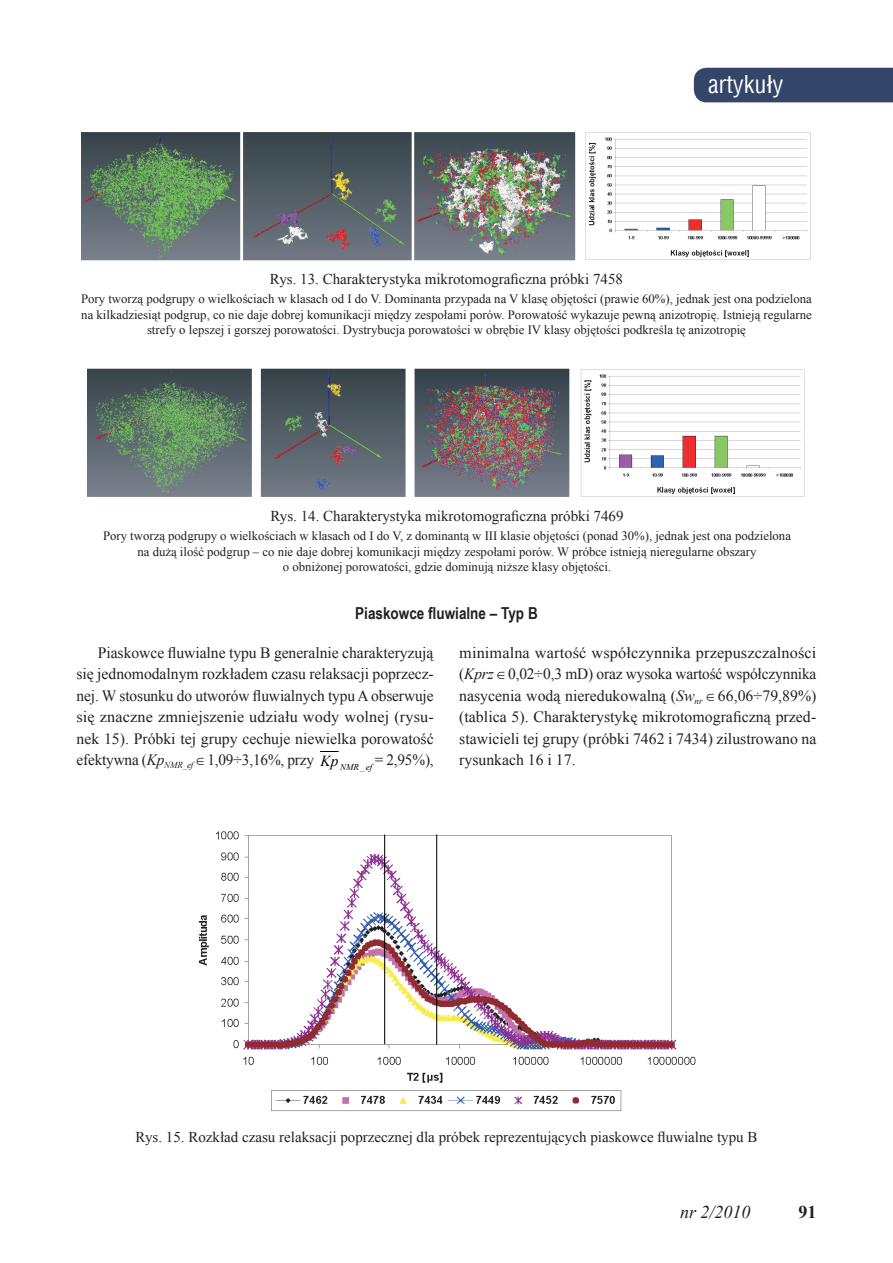
<style>
.page{position:relative;width:893px;height:1263px;background:#fff}
.page>*{position:absolute;margin:0;border:0;box-sizing:border-box;transform-origin:0 0}
.t1{font:24px "Switzerland Condensed";color:#fff}
.t2{font:italic 18px "Times New Roman";color:#231f20}
.t3{font:700 18px "Times New Roman";color:#231f20}
.t4{font:700 16.5px "Arial Narrow";color:#231f20}
.t5{font:15.75px/21.5px "Times New Roman";color:#231f20;text-align:justify}
.t6{font:15px "Times New Roman";color:#231f20}
.t7{font:12.75px/15.3px "Times New Roman";color:#231f20;text-align:center}
.s1{font-style:italic}
.s2{font-style:italic;font-size:15.3px;color:#000}
</style>
<div class="page">
<div style="left:694px;top:68px;width:199px;height:34px;background:#334569"></div>
<img style="left:82px;top:132px;width:729px;height:129px">
<img style="left:88px;top:368px;width:717px;height:129px">
<svg style="left:320px;top:751px;width:18px;height:1px"></svg>
<img style="left:198px;top:831px;width:498px;height:280px">
<h1 class="t1" style="left:708px;top:70px;width:77px">artykuły</h1>
<p class="t6" style="left:270px;top:269px;width:355px">Rys. 13. Charakterystyka mikrotomograficzna próbki 7458</p>
<p class="t7" style="left:81px;top:291px;width:732px">Pory tworzą podgrupy o wielkościach w klasach od I do V. Dominanta przypada na V klasę objętości (prawie 60%), jednak jest ona podzielona na kilkadziesiąt podgrup, co nie daje dobrej komunikacji między zespołami porów. Porowatość wykazuje pewną anizotropię. Istnieją regularne strefy o lepszej i gorszej porowatości. Dystrybucja porowatości w obrębie IV klasy objętości podkreśla tę anizotropię</p>
<p class="t6" style="left:270px;top:506px;width:355px">Rys. 14. Charakterystyka mikrotomograficzna próbki 7469</p>
<p class="t7" style="left:103px;top:528px;width:689px">Pory tworzą podgrupy o wielkościach w klasach od I do V, z dominantą w III klasie objętości (ponad 30%), jednak jest ona podzielona na dużą ilość podgrup – co nie daje dobrej komunikacji między zespołami porów. W próbce istnieją nieregularne obszary<br>o obniżonej porowatości, gdzie dominują niższe klasy objętości.</p>
<p class="t4" style="left:355px;top:601px;width:184px">Piaskowce fluwialne – Typ B</p>
<p class="t5" style="left:77px;top:641px;width:359px;text-indent:21px">Piaskowce fluwialne typu B generalnie charakteryzują się jednomodalnym rozkładem czasu relaksacji poprzecz&shy;nej. W stosunku do utworów fluwialnych typu A obserwuje się znaczne zmniejszenie udziału wody wolnej (rysu&shy;nek 15). Próbki tej grupy cechuje niewielka porowatość efektywna (<span class="s1">Kp</span><sub>NMR_ef</sub> ∈1,09÷3,16%, przy <span class="s2">Kp</span> <sub>NMR</sub> <sub>_</sub> <sub>ef</sub> = 2,95%),</p>
<p class="t5" style="left:459px;top:641px;width:359px">minimalna wartość współczynnika przepuszczalności (<span class="s1">Kprz</span>∈0,02÷0,3 mD) oraz wysoka wartość współczynnika nasycenia wodą nieredukowalną (<span class="s1">Sw</span><sub>nr</sub> ∈66,06÷79,89%) (tablica 5). Charakterystykę mikrotomograficzną przed&shy;stawicieli tej grupy (próbki 7462 i 7434) zilustrowano na rysunkach 16 i 17.</p>
<p class="t6" style="left:136px;top:1127px;width:623px">Rys. 15. Rozkład czasu relaksacji poprzecznej dla próbek reprezentujących piaskowce fluwialne typu B</p>
<h2 class="t2" style="left:680px;top:1200px;width:72px">nr 2/2010</h2>
<h2 class="t3" style="left:798px;top:1199px;width:19px">91</h2>
</div>
